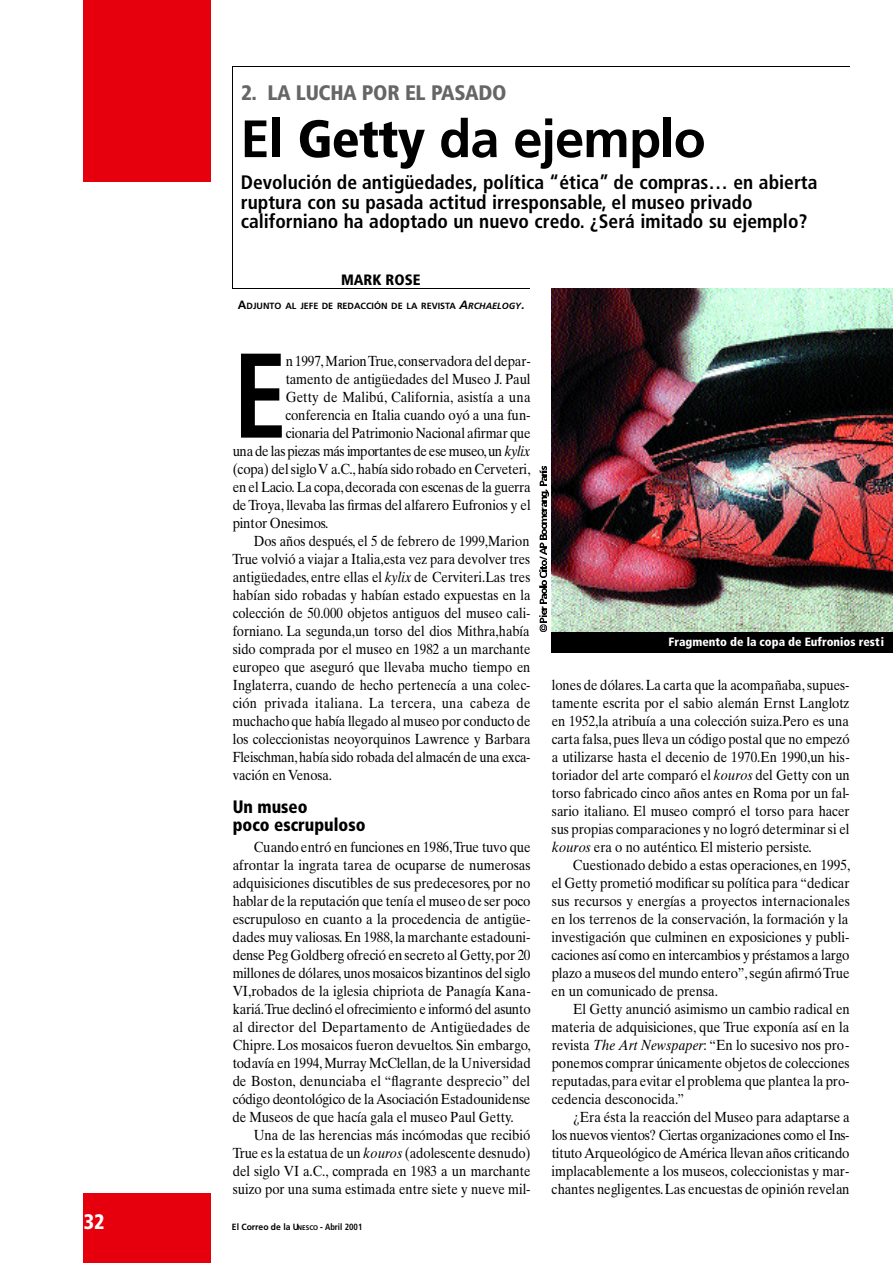
<style>
.page{position:relative;width:893px;height:1263px;background:#fff}
.page>*{position:absolute;margin:0;border:0;box-sizing:border-box;transform-origin:0 0}
.t1{font:700 condensed 120.3px "Frutiger";color:#000;scale:.9 1}
.t2{font:700 52.5px "Frutiger";letter-spacing:-.02em;color:#000}
.t3{font:900 condensed 21px "Frutiger";letter-spacing:-.02em;color:#666}
.t4{font:900 condensed 21px "Frutiger";color:#fff;scale:.95 1}
.t5{font:700 condensed 19.5px/19.5px "Frutiger";color:#000}
.t6{font:900 condensed 18px/18px "Frutiger";color:#000;scale:.95 1}
.t7{font:900 condensed 15px "Frutiger";color:#000}
.t8{font:14.7px/18px "Times Ten";color:#000;text-align:justify;scale:.9 1}
.t9{font:14.7px/18px "Times Ten";color:#000;text-align:justify;scale:.89 1}
.t10{font:14.7px "Times Ten";color:#000;scale:.88 1}
.t11{font:14.7px "Times Ten";letter-spacing:-.02em;color:#000;scale:.9 1}
.t12{font:14.7px "Times Ten";letter-spacing:-.03em;color:#000;scale:.9 1}
.t13{font:14.7px "Times Ten";letter-spacing:-.02em;color:#000;scale:.88 1}
.t14{font:14.7px "Times Ten";letter-spacing:.02em;color:#000;scale:.88 1}
.t15{font:14.7px "Times Ten";letter-spacing:-.025em;color:#000;scale:.9 1}
.t16{font:900 condensed 12px "Frutiger";color:#fff}
.t17{font:700 9px "Frutiger";color:#000}
.t18{font:700 9px "Frutiger";color:#000;scale:.95 1}
.s1{font-weight:900;font-stretch:condensed}
.s2{font-size:12px}
.s3{font-style:italic;font-size:12px}
.s4{font-style:italic}
.s5{font-size:6.75px}
.s6{font-stretch:condensed}
</style>
<div class="page">
<svg style="left:539px;top:466px;width:9px;height:166px"></svg>
<img style="left:551px;top:288px;width:341px;height:344px">
<hr style="left:232px;top:288px;width:298px;height:1px;background:#000">
<hr style="left:232px;top:67px;width:1px;height:222px;background:#000">
<div style="left:551px;top:632px;width:341px;height:21px;background:#000"></div>
<div style="left:84px;top:0;width:127px;height:182px;background:#e6000e"></div>
<div style="left:84px;top:1194px;width:127px;height:69px;background:#e6000e"></div>
<hr style="left:232px;top:66px;width:617px;height:1px;background:#000">
<h3 class="t3" style="left:241px;top:84px;width:267px">2 . LA LUCHA POR EL PA S A D O</h3>
<h2 class="t2" style="left:240px;top:118px;width:467px">El <span class="s1">G e t t y</span> da ejemplo</h2>
<h3 class="t5" style="left:241px;top:174px;width:578px">Devolución de antigüedades, política “ética” de compras… en abierta ruptura con su pasada actitud irresponsable, el museo privado californiano ha adoptado un nuevo credo. ¿Será imitado su ejemplo?</h3>
<p class="t7" style="left:341px;top:274px;width:81px">MARK ROSE</p>
<p class="t17" style="left:238px;top:302px;width:288px"><span class="s2">A</span>DJUNTO AL JEFE DE REDACCIÓN DE LA REVISTA <span class="s3">A</span><span class="s4">RCHAELOGY</span><span class="s2">.</span></p>
<h1 class="t1" style="left:233px;top:347px;width:62px">E</h1>
<p class="t11" style="left:286px;top:355px;width:273px">n 1997,Marion Tr u e,conservadora del depar-</p>
<p class="t8" style="left:286px;top:371px;width:273px">tamento de antigüedades del Museo J. P a u l</p>
<p class="t8" style="left:286px;top:389px;width:274px">Getty de Malibú, C a l i f o r n i a , asistía a una</p>
<p class="t8" style="left:285px;top:407px;width:274px">conferencia en Italia cuando oyó a una fun-</p>
<p class="t15" style="left:286px;top:427px;width:274px">cionaria del Patrimonio Nacional afirmar que</p>
<p class="t12" style="left:233px;top:445px;width:332px">una de las piezas más importantes de ese museo,un <span class="s4">ky l i x</span></p>
<p class="t11" style="left:233px;top:463px;width:333px">(copa) del siglo V a.C. , había sido robado en Cerveteri,</p>
<p class="t8" style="left:233px;top:479px;width:332px">en el Lacio. La copa,decorada con escenas de la guerra</p>
<p class="t8" style="left:233px;top:497px;width:333px">de Tr o y a , llevaba las firmas del alfarero Eufronios y el</p>
<p class="t11" style="left:233px;top:517px;width:108px">pintor Onesimos.</p>
<p class="t10" style="left:254px;top:535px;width:315px">Dos años después, el 5 de febrero de 1999,Marion</p>
<p class="t10" style="left:233px;top:553px;width:339px">True volvió a viajar a Italia,esta vez para devolver tres</p>
<p class="t10" style="left:233px;top:571px;width:339px">antigüedades, entre ellas el <span class="s4">kylix</span> de Cerviteri.Las tres</p>
<p class="t10" style="left:233px;top:589px;width:340px">habían sido robadas y habían estado expuestas en la</p>
<p class="t10" style="left:233px;top:607px;width:340px">colección de 50.000 objetos antiguos del museo cali-</p>
<p class="t10" style="left:233px;top:625px;width:339px">forniano. La segunda,un torso del dios Mithra,había</p>
<p class="t10" style="left:233px;top:643px;width:340px">sido comprada por el museo en 1982 a un marchante</p>
<p class="t10" style="left:233px;top:661px;width:339px">europeo que aseguró que llevaba mucho tiempo en</p>
<p class="t10" style="left:233px;top:679px;width:339px">I n g l a t e r r a , cuando de hecho pertenecía a una colec-</p>
<p class="t14" style="left:233px;top:697px;width:340px">ción privada italiana. La tercera, una cabeza de</p>
<p class="t10" style="left:233px;top:715px;width:340px">muchacho que había llegado al museo por conducto de</p>
<p class="t10" style="left:233px;top:733px;width:340px">los coleccionistas neoyorquinos Lawrence y Barbara</p>
<p class="t13" style="left:233px;top:751px;width:340px">F l e i s c h m a n ,había sido robada del almacén de una exca-</p>
<p class="t10" style="left:233px;top:769px;width:114px">vación en Venosa.</p>
<p class="t6" style="left:233px;top:799px;width:141px">Un museo<br>poco escrupuloso</p>
<p class="t8" style="left:232px;top:839px;width:333px;text-indent:21px">Cuando entró en funciones en 1986,True tuvo que afrontar la ingrata tarea de ocuparse de numerosas adquisiciones discutibles de sus predecesores, por no hablar de la reputación que tenía el museo de ser poco escrupuloso en cuanto a la procedencia de antigüe&shy;dades muy valiosas. En 1988, la marchante estadouni&shy;dense Peg Goldberg ofreció en secreto al Getty,por 20 millones de dólares, unos mosaicos bizantinos del siglo VI,robados de la iglesia chipriota de Panagía Kana&shy;k a r i á .True declinó el ofrecimiento e informó del asunto al director del Departamento de Antigüedades de Chipre.Los mosaicos fueron devueltos. Sin embargo, todavía en 1994, Murray McClellan,de la Universidad de Boston, denunciaba el “ flagrante desprecio” d e l código deontológico de la Asociación Estadounidense de Museos de que hacía gala el museo Paul Getty.</p>
<p class="t9" style="left:233px;top:1127px;width:336px;text-indent:21px">Una de las herencias más incómodas que recibió True es la estatua de un <span class="s4">kouros</span> (adolescente desnudo) del siglo VI a.C., comprada en 1983 a un marchante suizo por una suma estimada entre siete y nueve mil-</p>
<h3 class="t4" style="left:84px;top:1214px;width:23px">32</h3>
<p class="t18" style="left:232px;top:1223px;width:139px">El Correo de la U<span class="s5">NESCO</span> - <span class="s6">Abril 2001</span></p>
<p class="t16" style="left:668px;top:637px;width:217px">Fragmento de la copa de Eufronios resti</p>
<p class="t9" style="left:551px;top:677px;width:336px">lones de dólares. La carta que la acompañaba, s u p u e s&shy;tamente escrita por el sabio alemán Ernst Langlotz en 1952,la atribuía a una colección suiza.Pero es una carta falsa, pues lleva un código postal que no empezó a utilizarse hasta el decenio de 1970.En 1990,un his&shy;toriador del arte comparó el <span class="s4">kouros</span> del Getty con un torso fabricado cinco años antes en Roma por un fal&shy;sario italiano. El museo compró el torso para hacer sus propias comparaciones y no logró determinar si el <span class="s4">kouros</span> era o no auténtico. El misterio persiste.</p>
<p class="t8" style="left:551px;top:857px;width:333px;text-align:left;text-indent:21px">Cuestionado debido a estas operaciones, en 1995, el Getty prometió modificar su política para “dedicar sus recursos y energías a proyectos internacionales en los terrenos de la conservación, la formación y la investigación que culminen en exposiciones y publi&shy;caciones así como en intercambios y préstamos a largo plazo a museos del mundo entero”, según afirmó Tr u e en un comunicado de prensa.</p>
<p class="t8" style="left:551px;top:1001px;width:333px;text-indent:21px">El Getty anunció asimismo un cambio radical en materia de adquisiciones, que True exponía así en la revista <span class="s4">The Art Newspaper</span>: “En lo sucesivo nos pro&shy;ponemos comprar únicamente objetos de colecciones r e p u t a d a s,para evitar el problema que plantea la pro&shy;cedencia desconocida.”</p>
<p class="t8" style="left:551px;top:1109px;width:333px;text-indent:22px">¿Era ésta la reacción del Museo para adaptarse a los nuevos vientos? Ciertas organizaciones como el Ins&shy;tituto Arqueológico de América llevan años criticando implacablemente a los museos, coleccionistas y mar&shy;chantes negligentes.Las encuestas de opinión revelan</p>
</div>
